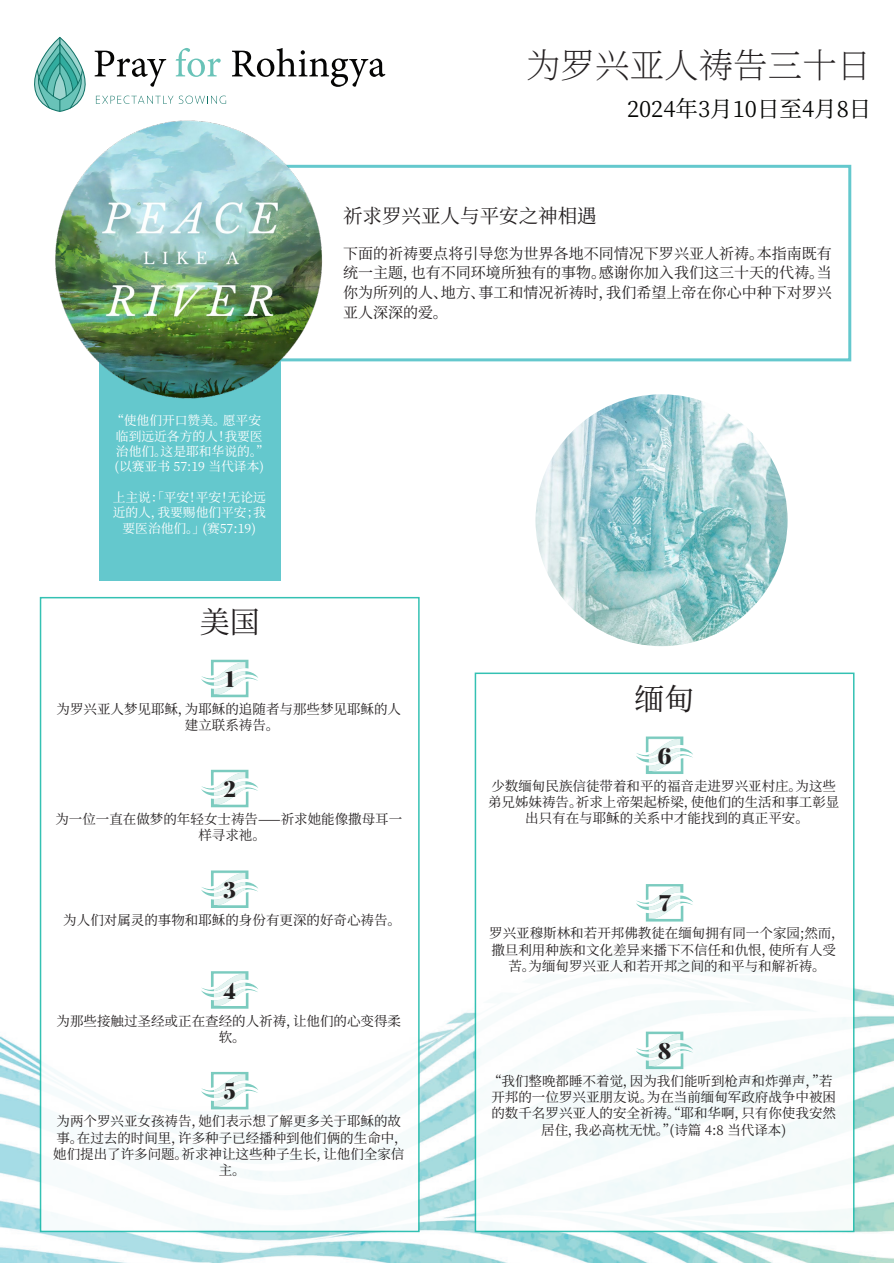
<style>
.page{position:relative;width:894px;height:1263px;background:#fff}
.page>*{position:absolute;margin:0;border:0;box-sizing:border-box;transform-origin:0 0}
.t1{font:200 34.5px "Noto Serif SC";color:#231f20}
.t2{font:30px "Noto Serif SC";color:#231f20}
.t3{font:22.5px "Noto Serif SC";color:#040503}
.t4{font:22.35px "Playfair Display";color:#231f20}
.t5{font:19.5px "Noto Serif SC";color:#231f20}
.t6{font:15px/19.5px "Noto Serif SC";color:#231f20;text-align:justify}
.t7{font:13.5px/16.2px "Noto Serif SC";color:#231f20;text-align:center}
.t8{font:12.75px/15.3px "Noto Serif SC";color:#fff}
</style>
<div class="page">
<img style="left:0;top:554px;width:893px;height:709px">
<div style="left:99px;top:316px;width:181px;height:264px;background:#64c8cd"></div>
<svg style="left:34px;top:37px;width:52px;height:75px"></svg>
<svg style="left:96px;top:96px;width:77px;height:8px"></svg>
<svg style="left:179px;top:96px;width:47px;height:8px"></svg>
<svg style="left:95px;top:51px;width:71px;height:36px"></svg>
<svg style="left:175px;top:48px;width:46px;height:29px"></svg>
<svg style="left:232px;top:48px;width:153px;height:39px"></svg>
<div style="left:208px;top:165px;width:642px;height:196px;border:3px solid #64c8cd"></div>
<img style="left:55px;top:121px;width:268px;height:279px">
<div style="left:40px;top:597px;width:379px;height:635px;background:#fff;border:2px solid #1dbbab"></div>
<div style="left:474px;top:672px;width:380px;height:560px;background:#fff;border:2px solid #1dbbab"></div>
<svg style="left:201px;top:659px;width:57px;height:38px"></svg>
<svg style="left:636px;top:736px;width:57px;height:38px"></svg>
<svg style="left:636px;top:884px;width:57px;height:37px"></svg>
<svg style="left:636px;top:1031px;width:57px;height:38px"></svg>
<svg style="left:201px;top:770px;width:57px;height:37px"></svg>
<svg style="left:201px;top:870px;width:57px;height:38px"></svg>
<svg style="left:201px;top:971px;width:57px;height:37px"></svg>
<svg style="left:201px;top:1072px;width:57px;height:37px"></svg>
<img style="left:535px;top:394px;width:252px;height:252px;border-radius:126px">
<p class="t1" style="left:526px;top:46px;width:347px">为罗兴亚人祷告三十日</p>
<p class="t3" style="left:626px;top:96px;width:246px">2024年3月10日至4月8日</p>
<p class="t8" style="left:116px;top:413px;width:154px;text-indent:-5px">“使他们开口赞美。愿平安临到远近各方的人！我要医治他们。这是耶和华说的。”</p>
<p class="t8" style="left:114px;top:459px;width:151px">(以赛亚书 57:19 当代译本)</p>
<p class="t8" style="left:113px;top:490px;width:154px;text-align:center">上主说：「平安！平安！无论远近的人，我要赐他们平安；我要医治他们。」(赛57:19)</p>
<p class="t2" style="left:200px;top:605px;width:61px">美国</p>
<p class="t5" style="left:343px;top:205px;width:255px">祈求罗兴亚人与平安之神相遇</p>
<p class="t6" style="left:343px;top:244px;width:490px">下面的祈祷要点将引导您为世界各地不同情况下罗兴亚人祈祷。本指南既有统一主题，也有不同环境所独有的事物。感谢你加入我们这三十天的代祷。当你为所列的人、地方、事工和情况祈祷时，我们希望上帝在你心中种下对罗兴亚人深深的爱。</p>
<p class="t4" style="left:225px;top:661px;width:11px">1</p>
<p class="t7" style="left:57px;top:701px;width:346px">为罗兴亚人梦见耶稣，为耶稣的追随者与那些梦见耶稣的人建立联系祷告。</p>
<p class="t4" style="left:223px;top:771px;width:14px">2</p>
<p class="t7" style="left:55px;top:811px;width:348px">为一位一直在做梦的年轻女士祷告——祈求她能像撒母耳一样寻求祂。</p>
<p class="t4" style="left:223px;top:872px;width:14px">3</p>
<p class="t7" style="left:63px;top:912px;width:339px">为人们对属灵的事物和耶稣的身份有更深的好奇心祷告。</p>
<p class="t4" style="left:223px;top:972px;width:14px">4</p>
<p class="t7" style="left:57px;top:1012px;width:346px">为那些接触过圣经或正在查经的人祈祷，让他们的心变得柔软。</p>
<p class="t4" style="left:223px;top:1073px;width:14px">5</p>
<p class="t7" style="left:53px;top:1113px;width:356px">为两个罗兴亚女孩祷告，她们表示想了解更多关于耶稣的故事。在过去的时间里，许多种子已经播种到他们俩的生命中，她们提出了许多问题。祈求神让这些种子生长，让他们全家信主。</p>
<p class="t2" style="left:634px;top:682px;width:61px">缅甸</p>
<p class="t4" style="left:657px;top:738px;width:16px">6</p>
<p class="t7" style="left:488px;top:778px;width:352px">少数缅甸民族信徒带着和平的福音走进罗兴亚村庄。为这些弟兄姊妹祷告。祈求上帝架起桥梁，使他们的生活和事工彰显出只有在与耶稣的关系中才能找到的真正平安。</p>
<p class="t4" style="left:658px;top:885px;width:13px">7</p>
<p class="t7" style="left:489px;top:925px;width:357px">罗兴亚穆斯林和若开邦佛教徒在缅甸拥有同一个家园;然而，撒旦利用种族和文化差异来播下不信任和仇恨，使所有人受苦。为缅甸罗兴亚人和若开邦之间的和平与和解祈祷。</p>
<p class="t4" style="left:657px;top:1033px;width:15px">8</p>
<p class="t7" style="left:488px;top:1073px;width:349px">“我们整晚都睡不着觉，因为我们能听到枪声和炸弹声，”若开邦的一位罗兴亚朋友说。为在当前缅甸军政府战争中被困的数千名罗兴亚人的安全祈祷。“耶和华啊，只有你使我安然居住，我必高枕无忧。”(诗篇 4:8 当代译本)</p>
</div>
